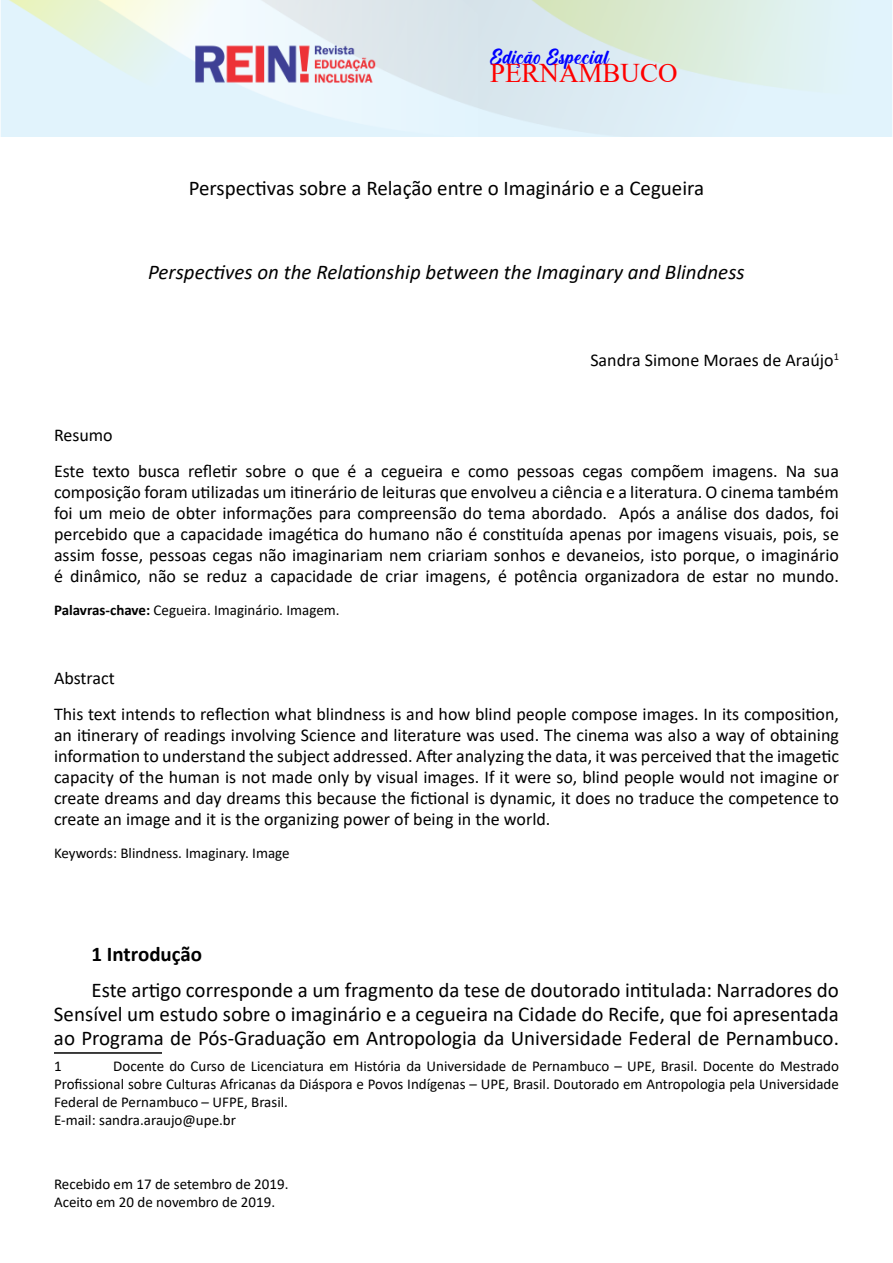
<style>
.page{position:relative;width:893px;height:1263px;background:#fff}
.page>*{position:absolute;margin:0;border:0;box-sizing:border-box;transform-origin:0 0}
.t1{font:27px "Cream Cake";color:#00f}
.t2{font:27px "Times New Roman";color:#f00}
.t3{font:21px/24px "Calibri";color:#000;text-align:justify}
.t4{font:italic 21px "Calibri";color:#000}
.t5{font:700 21px "Calibri";color:#000}
.t6{font:18px/21px "Calibri";color:#000}
.t7{font:15px/18px "Calibri";color:#000}
.s1{font-weight:700}
</style>
<div class="page">
<img style="left:1px;top:0;width:891px;height:136px">
<hr style="left:54px;top:1052px;width:108px;height:2px;background:#000">
<h1 class="t1" style="left:490px;top:44px;width:121px">Edição Especial</h1>
<h1 class="t2" style="left:490px;top:53px;width:189px">PERNAMBUCO</h1>
<p class="t3" style="left:189px;top:176px;width:517px">Perspectivas sobre a Relação entre o Imaginário e a Cegueira</p>
<p class="t4" style="left:148px;top:257px;width:598px">Perspectives on the Relationship between the Imaginary and Blindness</p>
<p class="t6" style="left:590px;top:349px;width:250px">Sandra Simone Moraes de Araújo<sup>1</sup></p>
<p class="t6" style="left:54px;top:417px;width:786px;line-height:36px">Resumo<br>Este texto busca refletir sobre o que é a cegueira e como pessoas cegas compõem imagens. Na sua</p>
<p class="t6" style="left:54px;top:481px;width:786px;text-align:justify">composição foram utilizadas um itinerário de leituras que envolveu a ciência e a literatura. O cinema também foi um meio de obter informações para compreensão do tema abordado. Após a análise dos dados, foi percebido que a capacidade imagética do humano não é constituída apenas por imagens visuais, pois, se assim fosse, pessoas cegas não imaginariam nem criariam sonhos e devaneios, isto porque, o imaginário é dinâmico, não se reduz a capacidade de criar imagens, é potência organizadora de estar no mundo.</p>
<p class="t7" style="left:54px;top:601px;width:287px"><span class="s1">Palavras-chave:</span> Cegueira. Imaginário. Imagem.</p>
<p class="t6" style="left:54px;top:660px;width:786px;line-height:36px">Abstract<br>This text intends to reflection what blindness is and how blind people compose images. In its composition,</p>
<p class="t6" style="left:54px;top:724px;width:786px;text-align:justify">an itinerary of readings involving Science and literature was used. The cinema was also a way of obtaining information to understand the subject addressed. After analyzing the data, it was perceived that the imagetic capacity of the human is not made only by visual images. If it were so, blind people would not imagine or create dreams and day dreams this because the fictional is dynamic, it does no traduce the competence to create an image and it is the organizing power of being in the world.</p>
<p class="t7" style="left:54px;top:844px;width:237px">Keywords: Blindness. Imaginary. Image</p>
<p class="t5" style="left:92px;top:939px;width:112px">1 Introdução</p>
<p class="t3" style="left:54px;top:977px;width:786px;text-indent:38px">Este artigo corresponde a um fragmento da tese de doutorado intitulada: Narradores do Sensível um estudo sobre o imaginário e a cegueira na Cidade do Recife, que foi apresentada ao Programa de Pós-Graduação em Antropologia da Universidade Federal de Pernambuco.</p>
<p class="t7" style="left:54px;top:1056px;width:9px">1</p>
<p class="t7" style="left:54px;top:1056px;width:786px;text-indent:59px">Docente do Curso de Licenciatura em História da Universidade de Pernambuco – UPE, Brasil. Docente do Mestrado Profissional sobre Culturas Africanas da Diáspora e Povos Indígenas – UPE, Brasil. Doutorado em Antropologia pela Universidade Federal de Pernambuco – UFPE, Brasil.<br>E-mail: sandra.araujo@upe.br</p>
<p class="t7" style="left:54px;top:1174px;width:236px">Recebido em 17 de setembro de 2019.<br>Aceito em 20 de novembro de 2019.</p>
</div>
